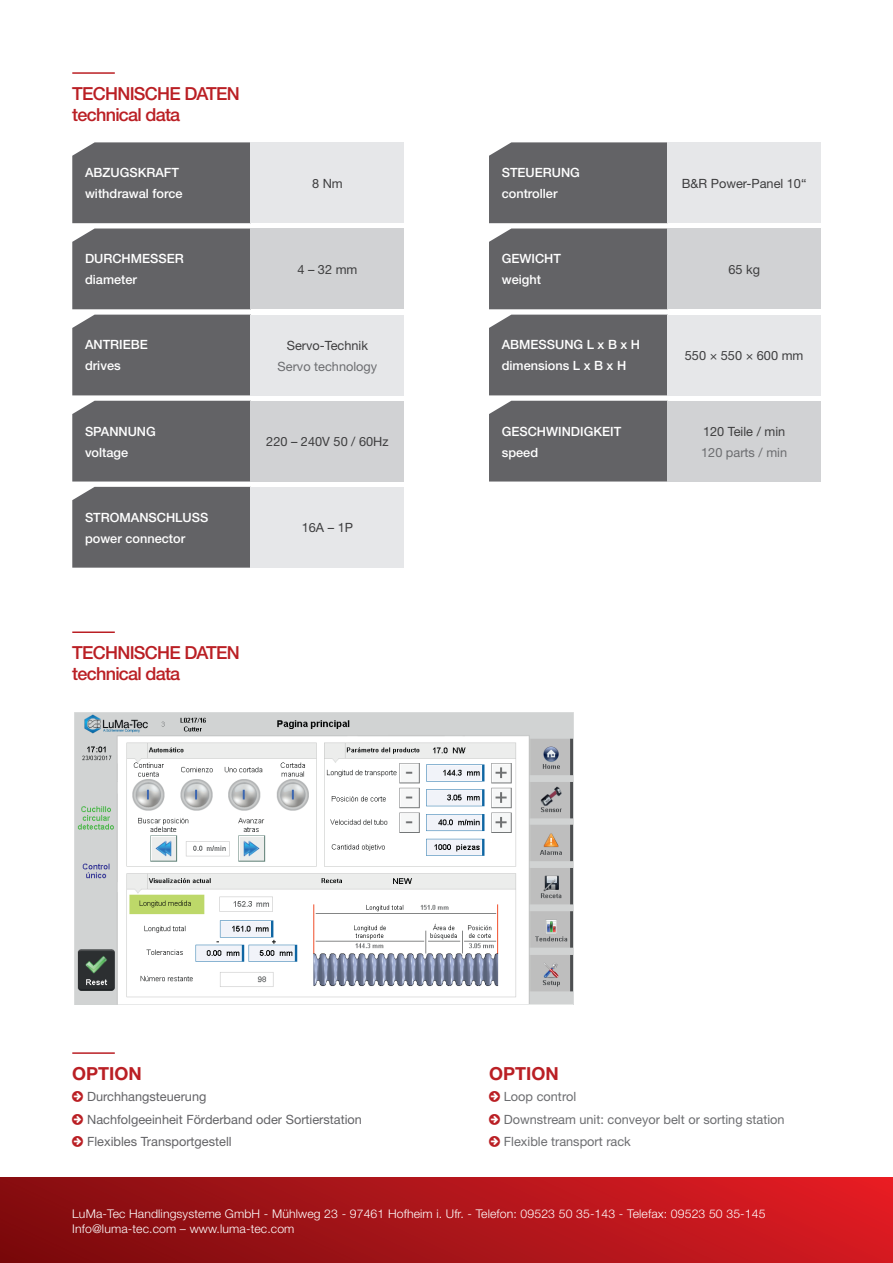
<style>
.page{position:relative;width:893px;height:1263px;background:#fff}
.page>*{position:absolute;margin:0;border:0;box-sizing:border-box;transform-origin:0 0}
.t1{font:500 18px/21px "Helvetica Neue LT";letter-spacing:-.04em;color:#ba1f24}
.t2{font:700 18px "Helvetica Neue LT";color:#ba1f24}
.t3{font:500 12.75px/21px "Helvetica Neue LT";color:#fff}
.t4{font:12.75px/22.5px "Helvetica Neue LT";color:#6c6d70}
.t5{font:12.75px "Helvetica Neue LT";color:#3e3e3f}
.t6{font:12.75px/22.5px "Helvetica Neue LT";color:#636366}
.t7{font:300 12px/15px "Helvetica Neue LT";letter-spacing:.01em;color:#fff}
</style>
<div class="page">
<div style="left:0;top:1178px;width:893px;height:85px;background:linear-gradient(to right,#7e0c0f,#dc1c23)"></div>
<hr style="left:72px;top:72px;width:43px;height:2px;background:#ba1f24">
<div style="left:251px;top:142px;width:153px;height:81px;background:#e6e7e9"></div>
<div style="left:72px;top:142px;width:179px;height:167px;background:#636366"></div>
<div style="left:251px;top:228px;width:153px;height:81px;background:#d1d2d4"></div>
<div style="left:72px;top:315px;width:179px;height:80px;background:#636366"></div>
<div style="left:251px;top:315px;width:153px;height:80px;background:#e6e7e9"></div>
<div style="left:72px;top:401px;width:179px;height:80px;background:#636366"></div>
<div style="left:251px;top:401px;width:153px;height:80px;background:#d1d2d4"></div>
<div style="left:72px;top:487px;width:179px;height:81px;background:#636366"></div>
<div style="left:251px;top:487px;width:153px;height:81px;background:#e6e7e9"></div>
<div style="left:668px;top:142px;width:153px;height:81px;background:#e6e7e9"></div>
<div style="left:489px;top:142px;width:179px;height:167px;background:#636366"></div>
<div style="left:668px;top:228px;width:153px;height:81px;background:#d1d2d4"></div>
<div style="left:489px;top:315px;width:179px;height:80px;background:#636366"></div>
<div style="left:668px;top:315px;width:153px;height:80px;background:#e6e7e9"></div>
<div style="left:489px;top:401px;width:179px;height:80px;background:#636366"></div>
<div style="left:668px;top:401px;width:153px;height:80px;background:#d1d2d4"></div>
<hr style="left:72px;top:1052px;width:43px;height:2px;background:#ba1f24">
<img style="left:75px;top:712px;width:499px;height:293px">
<hr style="left:72px;top:631px;width:43px;height:2px;background:#ba1f24">
<h1 class="t1" style="left:72px;top:83px;width:169px">TECHNISCHE DATEN technical data</h1>
<p class="t3" style="left:85px;top:162px;width:99px">ABZUGSKRAFT withdrawal force</p>
<p class="t5" style="left:312px;top:176px;width:32px">8 Nm</p>
<p class="t3" style="left:85px;top:248px;width:100px">DURCHMESSER diameter</p>
<p class="t5" style="left:297px;top:262px;width:62px">4 – 32 mm</p>
<p class="t3" style="left:85px;top:334px;width:64px">ANTRIEBE drives</p>
<p class="t5" style="left:287px;top:337px;width:83px">Servo-Technik</p>
<p class="t4" style="left:278px;top:355px;width:101px">Servo technology</p>
<p class="t3" style="left:85px;top:420px;width:72px">SPANNUNG voltage</p>
<p class="t5" style="left:266px;top:434px;width:124px">220 – 240V 50 / 60Hz</p>
<p class="t3" style="left:85px;top:506px;width:125px">STROMANSCHLUSS power connector</p>
<p class="t5" style="left:302px;top:520px;width:53px">16A – 1P</p>
<h1 class="t1" style="left:72px;top:642px;width:169px">TECHNISCHE DATEN technical data</h1>
<p class="t3" style="left:502px;top:162px;width:80px">STEUERUNG controller</p>
<p class="t5" style="left:682px;top:176px;width:126px">B&amp;R Power-Panel 10“</p>
<p class="t3" style="left:502px;top:248px;width:61px">GEWICHT weight</p>
<p class="t5" style="left:728px;top:262px;width:33px">65 kg</p>
<p class="t3" style="left:502px;top:334px;width:140px">ABMESSUNG L x B x H dimensions L x B x H</p>
<p class="t5" style="left:685px;top:348px;width:120px">550 × 550 × 600 mm</p>
<p class="t3" style="left:502px;top:420px;width:121px">GESCHWINDIGKEIT speed</p>
<p class="t5" style="left:703px;top:423px;width:84px">120 Teile / min</p>
<p class="t4" style="left:701px;top:441px;width:87px">120 parts / min</p>
<h1 class="t2" style="left:72px;top:1062px;width:71px">OPTION</h1>
<p class="t6" style="left:87px;top:1085px;width:276px">Durchhangsteuerung<br>Nachfolgeeinheit Förderband oder Sortierstation<br>Flexibles Transportgestell</p>
<h1 class="t2" style="left:489px;top:1062px;width:71px">OPTION</h1>
<p class="t4" style="left:504px;top:1085px;width:282px">Loop control<br>Downstream unit: conveyor belt or sorting station<br>Flexible transport rack</p>
<p class="t7" style="left:72px;top:1206px;width:695px">LuMa-Tec Handlingsysteme GmbH - Mühlweg 23 - 97461 Hofheim i. Ufr. - Telefon: 09523 50 35-143 - Telefax: 09523 50 35-145<br>Info@luma-tec.com – www.luma-tec.com</p>
</div>
